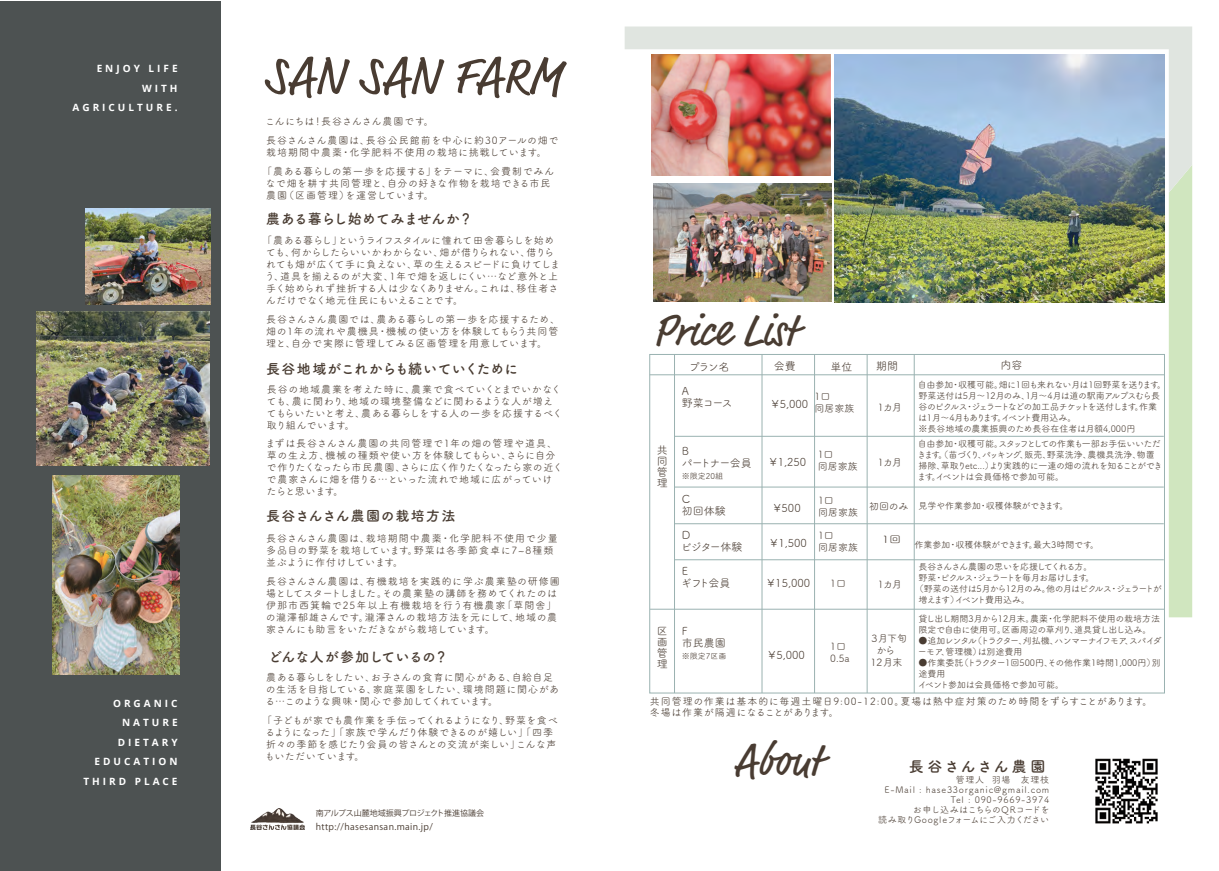
<style>
.page{position:relative;width:1219px;height:871px;background:#fff}
.page>*{position:absolute;margin:0;border:0;box-sizing:border-box;transform-origin:0 0}
.t1{font:52px "Market Pro";color:#493c32}
.t2{font:45px "Market Pro";color:#493c32}
.t3{font:15px "Tsuku A Rd Gothic Std B";letter-spacing:.14em;color:#493c32}
.t4{font:14px "Tsuku A Rd Gothic Std B";color:#493c32}
.t5{font:14px "Tsuku A Rd Gothic Std B";letter-spacing:.07em;color:#493c32}
.t6{font:11px/11px "Tsuku A Rd Gothic Std R";color:#493c32}
.t7{font:11px/12px "Tsuku A Rd Gothic Std R";letter-spacing:-.085em;color:#493c32}
.t8{font:10px/12px "Tsuku A Rd Gothic Std R";letter-spacing:.05em;color:#493c32}
.t9{font:10px/12px "Tsuku A Rd Gothic Std R";letter-spacing:-.01em;color:#493c32}
.t10{font:10px/12px "Tsuku A Rd Gothic Std R";letter-spacing:.03em;color:#493c32}
.t11{font:10px/12px "Tsuku A Rd Gothic Std R";color:#493c32}
.t12{font:10px/11px "Tsuku A Rd Gothic Std R";letter-spacing:.07em;color:#493c32}
.t13{font:10px/12px "Tsuku A Rd Gothic Std R";letter-spacing:.08em;color:#493c32}
.t14{font:700 10px/19.6px "Open Sans";letter-spacing:.3em;color:#fff;text-align:right}
.t15{font:10px/12px "Tsuku A Rd Gothic Std R";letter-spacing:-.12em;color:#493c32;text-align:center}
.t16{font:10px "Tsuku A Rd Gothic Std R";letter-spacing:.05em;color:#493c32;scale:1.2 1}
.t17{font:9px/11px "Tsuku A Rd Gothic Std R";letter-spacing:-.03em;color:#493c32}
.t18{font:9px/11px "Tsuku A Rd Gothic Std R";color:#493c32}
.t19{font:9px/10.1px "Tsuku A Rd Gothic Std R";letter-spacing:.08em;color:#493c32;text-align:right}
.t20{font:9px/11px "Tsuku A Rd Gothic Std R";letter-spacing:-.01em;color:#493c32}
.t21{font:9px/11px "Tsuku A Rd Gothic Std R";letter-spacing:-.075em;color:#493c32}
.t22{font:9px "Tsuku A Rd Gothic Std R";letter-spacing:-.06em;color:#493c32}
.t23{font:9px "Koz Go Pr 6 N";letter-spacing:.04em;color:#493c32}
.t24{font:9px "Tsuku A Rd Gothic Std R";letter-spacing:-.14em;color:#493c32}
.t25{font:9px "Tsuku A Rd Gothic Std R";letter-spacing:-.1em;color:#493c32}
.t26{font:9px "Tsuku A Rd Gothic Std R";letter-spacing:-.105em;color:#493c32}
.t27{font:8px "Koz Go Pr 6 N";letter-spacing:-.02em;color:#493c32}
.t28{font:8px "Tsuku A Rd Gothic Std R";color:#493c32}
</style>
<div class="page">
<div style="left:1169px;top:192px;width:23px;height:425px;background:#d0e6bf"></div>
<svg style="left:625px;top:26px;width:567px;height:166px;fill:#e0e5e0"></svg>
<div style="left:0;top:2px;width:221px;height:868px;background:#4d5252"></div>
<img style="left:251px;top:808px;width:54px;height:21px">
<img style="left:651px;top:54px;width:180px;height:121px">
<img style="left:653px;top:183px;width:178px;height:118px">
<img style="left:36px;top:311px;width:173px;height:154px">
<img style="left:86px;top:209px;width:125px;height:95px">
<img style="left:53px;top:475px;width:126px;height:199px">
<img style="left:834px;top:54px;width:330px;height:248px">
<hr style="left:914px;top:354px;width:1px;height:338px;background:#9ab2b1">
<hr style="left:674px;top:486px;width:490px;height:1px;background:#9ab2b1">
<hr style="left:867px;top:354px;width:1px;height:338px;background:#9ab2b1">
<hr style="left:814px;top:354px;width:1px;height:338px;background:#9ab2b1">
<hr style="left:761px;top:354px;width:1px;height:338px;background:#9ab2b1">
<hr style="left:650px;top:374px;width:514px;height:1px;background:#9ab2b1">
<hr style="left:674px;top:354px;width:1px;height:338px;background:#9ab2b1">
<hr style="left:674px;top:435px;width:490px;height:1px;background:#9ab2b1">
<hr style="left:650px;top:608px;width:514px;height:1px;background:#9ab2b1">
<hr style="left:674px;top:523px;width:490px;height:1px;background:#9ab2b1">
<hr style="left:674px;top:559px;width:490px;height:1px;background:#9ab2b1">
<img style="left:1095px;top:758px;width:63px;height:66px">
<p class="t14" style="left:73px;top:58px;width:107px">ENJOY LIFE<br>WITH<br>AGRICULTURE.</p>
<p class="t14" style="left:83px;top:692px;width:96px">ORGANIC<br>NATURE<br>DIETARY<br>EDUCATION<br>THIRD PLACE</p>
<h1 class="t1" style="left:264px;top:41px;width:300px">SAN SAN FARM</h1>
<p class="t8" style="left:265px;top:111px;width:295px;line-height:18.9px">こんにちは！長谷さんさん農園です。<br>長谷さんさん農園は、長谷公民館前を中心に約30アールの畑で</p>
<p class="t8" style="left:262px;top:142px;width:293px;line-height:18.9px;text-align:center">栽培期間中農薬・化学肥料不使用の栽培に挑戦しています。「農ある暮らしの第一歩を応援する」をテーマに、会費制でみん</p>
<p class="t8" style="left:265px;top:176px;width:287px">なで畑を耕す共同管理と、自分の好きな作物を栽培できる市民農園（区画管理）を運営しています。</p>
<h3 class="t4" style="left:266px;top:207px;width:208px">農ある暮らし始めてみませんか？</h3>
<p class="t9" style="left:262px;top:234px;width:300px">「農ある暮らし」というライフスタイルに憧れて田舎暮らしを始めても、何からしたらいいかわからない、畑が借りられない、借りられても畑が広くて手に負えない、草の生えるスピードに負けてしまう、道具を揃えるのが大変、１年で畑を返しにくい…など意外と上手く始められず挫折する人は少なくありません。これは、移住者さんだけでなく地元住民にもいえることです。</p>
<p class="t8" style="left:266px;top:312px;width:295px">長谷さんさん農園では、農ある暮らしの第一歩を応援するため、畑の１年の流れや農機具・機械の使い方を体験してもらう共同管理と、自分で実際に管理してみる区画管理を用意しています。</p>
<p class="t8" style="left:267px;top:382px;width:297px">長谷の地域農業を考えた時に、農業で食べていくとまでいかなくても、農に関わり、地域の環境整備などに関わるような人が増えてもらいたいと考え、農ある暮らしをする人の一歩を応援するべく取り組んでいます。</p>
<p class="t10" style="left:266px;top:437px;width:299px">まずは長谷さんさん農園の共同管理で１年の畑の管理や道具、草の生え方、機械の種類や使い方を体験してもらい、さらに自分で作りたくなったら市民農園、さらに広く作りたくなったら家の近くで農家さんに畑を借りる…といった流れで地域に広がっていけたらと思います。</p>
<h3 class="t4" style="left:266px;top:357px;width:253px">長谷地域がこれからも続いていくために</h3>
<h3 class="t5" style="left:266px;top:504px;width:191px">長谷さんさん農園の栽培方法</h3>
<p class="t13" style="left:266px;top:532px;width:293px">長谷さんさん農園は、栽培期間中農薬・化学肥料不使用で少量多品目の野菜を栽培しています。野菜は各季節食卓に7~8種類並ぶように作付けしています。</p>
<p class="t8" style="left:266px;top:574px;width:296px">長谷さんさん農園は、有機栽培を実践的に学ぶ農業塾の研修圃場としてスタートしました。その農業塾の講師を務めてくれたのは伊那市西箕輪で25年以上有機栽培を行う有機農家「草間舎」の瀧澤郁雄さんです。瀧澤さんの栽培方法を元にして、地域の農家さんにも助言をいただきながら栽培しています。</p>
<p class="t8" style="left:265px;top:670px;width:296px">農ある暮らしをしたい、お子さんの食育に関心がある、自給自足の生活を目指している、家庭菜園をしたい、環境問題に関心がある…このような興味・関心で参加してくれています。</p>
<p class="t11" style="left:262px;top:713px;width:297px">「子どもが家でも農作業を手伝ってくれるようになり、野菜を食べるようになった」「家族で学んだり体験できるのが嬉しい」「四季折々の季節を感じたり会員の皆さんとの交流が楽しい」こんな声もいただいています。</p>
<h3 class="t4" style="left:268px;top:645px;width:181px">どんな人が参加しているの？</h3>
<p class="t27" style="left:316px;top:807px;width:170px">南アルプス山麓地域振興プロジェクト推進協議会</p>
<p class="t23" style="left:316px;top:821px;width:118px">http://hasesansan.main.jp/</p>
<h2 class="t2" style="left:653px;top:300px;width:145px">Price List</h2>
<p class="t6" style="left:657px;top:443px;width:12px;text-align:justify">共同管理</p>
<p class="t6" style="left:657px;top:624px;width:12px;text-align:justify">区画管理</p>
<p class="t6" style="left:689px;top:360px;width:42px">プラン名</p>
<p class="t6" style="left:774px;top:360px;width:23px">会費</p>
<p class="t6" style="left:831px;top:360px;width:23px">単位</p>
<p class="t6" style="left:876px;top:360px;width:23px">期間</p>
<p class="t6" style="left:1000px;top:359px;width:23px">内容</p>
<p class="t6" style="left:682px;top:384px;width:53px;line-height:12px">A<br>野菜コース</p>
<p class="t7" style="left:682px;top:444px;width:72px">B<br>パートナー会員</p>
<p class="t28" style="left:682px;top:469px;width:43px">※限定20組</p>
<p class="t6" style="left:682px;top:492px;width:45px;line-height:12px">C<br>初回体験</p>
<p class="t6" style="left:681px;top:528px;width:63px;line-height:12px">D<br>ビジター体験</p>
<p class="t6" style="left:681px;top:564px;width:51px;line-height:12px">E<br>ギフト会員</p>
<p class="t6" style="left:682px;top:624px;width:45px;line-height:12px">F<br>市民農園</p>
<p class="t28" style="left:682px;top:649px;width:46px">※限定7区画</p>
<p class="t17" style="left:918px;top:378px;width:250px">自由参加・収穫可能。畑に1回も来れない月は1回野菜を送ります。野菜送付は5月～12月のみ、１月～4月は道の駅南アルプスむら長谷のピクルス・ジェラートなどの加工品チケットを送付します。作業は1月～4月もあります。イベント費用込み。<br>※長谷地域の農業振興のため長谷在住者は月額4,000円</p>
<p class="t17" style="left:917px;top:437px;width:247px">自由参加・収穫可能。スタッフとしての作業も一部お手伝いいただきます。（苗づくり、パッキング、販売、野菜洗浄、農機具洗浄、物置掃除、草取りetc...）より実践的に一連の畑の流れを知ることができます。イベントは会員価格で参加可能。</p>
<p class="t18" style="left:918px;top:500px;width:151px">見学や作業参加・収穫体験ができます。</p>
<p class="t8" style="left:815px;top:390px;width:41px">1口<br>同居家族</p>
<p class="t8" style="left:818px;top:447px;width:41px">1口<br>同居家族</p>
<p class="t6" style="left:770px;top:397px;width:40px">￥5,000</p>
<p class="t8" style="left:878px;top:401px;width:26px">1カ月</p>
<p class="t6" style="left:768px;top:455px;width:40px">￥1,250</p>
<p class="t8" style="left:878px;top:455px;width:26px">1カ月</p>
<p class="t8" style="left:818px;top:493px;width:41px">1口<br>同居家族</p>
<p class="t8" style="left:818px;top:528px;width:41px">1口<br>同居家族</p>
<p class="t8" style="left:869px;top:499px;width:41px">初回のみ</p>
<p class="t16" style="left:882px;top:531px;width:17px">1回</p>
<p class="t6" style="left:772px;top:501px;width:31px">￥500</p>
<p class="t6" style="left:768px;top:536px;width:40px">￥1,500</p>
<p class="t18" style="left:914px;top:538px;width:186px">作業参加・収穫体験ができます。最大3時間です。</p>
<p class="t25" style="left:918px;top:559px;width:176px">長谷さんさん農園の思いを応援してくれる方。</p>
<p class="t24" style="left:918px;top:570px;width:178px">野菜・ピクルス・ジェラートを毎月お届けします。</p>
<p class="t22" style="left:915px;top:581px;width:249px">（野菜の送付は5月から12月のみ。他の月はピクルス・ジェラートが</p>
<p class="t26" style="left:918px;top:592px;width:113px">増えます）イベント費用込み。</p>
<p class="t6" style="left:765px;top:576px;width:46px">￥15,000</p>
<p class="t8" style="left:830px;top:576px;width:17px">1口</p>
<p class="t8" style="left:878px;top:577px;width:26px">1カ月</p>
<p class="t20" style="left:918px;top:612px;width:243px">貸し出し期間3月から12月末。農薬・化学肥料不使用の栽培方法限定で自由に使用可。区画周辺の草刈り、道具貸し出し込み。</p>
<p class="t21" style="left:918px;top:634px;width:245px">●追加レンタル（トラクター、刈払機、ハンマーナイフモア、スパイダーモア、管理機）は別途費用</p>
<p class="t18" style="left:918px;top:656px;width:244px">●作業委託（トラクター1回500円、その他作業1時間1,000円）別途費用<br>イベント参加は会員価格で参加可能。</p>
<p class="t15" style="left:868px;top:631px;width:40px">３月下旬から<br>１２月末</p>
<p class="t8" style="left:830px;top:639px;width:21px">1口<br>0.5a</p>
<p class="t6" style="left:767px;top:649px;width:40px">￥5,000</p>
<p class="t12" style="left:650px;top:694px;width:504px">共同管理の作業は基本的に毎週土曜日9:00-12:00。夏場は熱中症対策のため時間をずらすことがあります。冬場は作業が隔週になることがあります。</p>
<h2 class="t2" style="left:734px;top:729px;width:89px">About</h2>
<h3 class="t3" style="left:909px;top:754px;width:138px">長谷さんさん農園</h3>
<p class="t19" style="left:878px;top:773px;width:173px">管理人 羽場　友理枝<br>E-Mail : hase33organic@gmail.com<br>Tel : 090-9669-3974<br>お申し込みはこちらのQRコードを<br>読み取りGoogleフォームにご入力ください</p>
</div>
